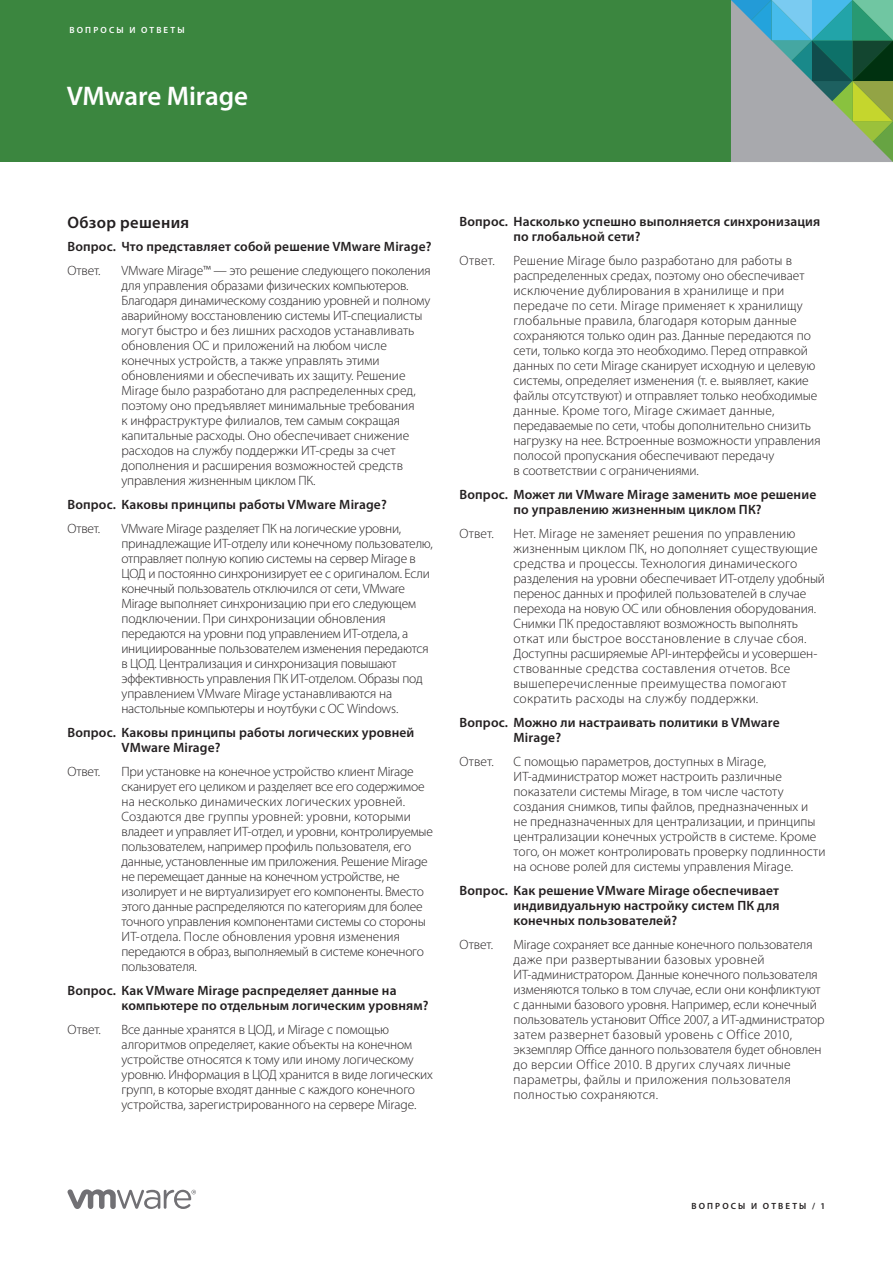
<style>
.page{position:relative;width:893px;height:1263px;background:#fff}
.page>*{position:absolute;margin:0;border:0;box-sizing:border-box;transform-origin:0 0}
._1a_Main_Title{font:600 27px "Myriad Pro";letter-spacing:-.01em;color:#fff}
._4a_Subhead_1{font:600 16.5px "Myriad Pro";letter-spacing:.02em;color:#231f20}
._5a_Body_Answer{font:300 13.5px/15px "Myriad Pro";letter-spacing:-.005em;color:#231f20}
._4b_Subhead_2_Questi{font:600 13.5px/15px "Myriad Pro";letter-spacing:.01em;color:#231f20}
.Folio{font:600 9px "Myriad Pro";letter-spacing:.235em;color:#231f20}
.Document_Type{font:600 9px "Myriad Pro";letter-spacing:.235em;color:#fff}
</style>
<div class="page">
<div style="left:0;top:0;width:893px;height:162px;background:#3b863f"></div>
<svg style="left:731px;top:0;width:162px;height:162px;background:#78a097"></svg>
<svg style="left:68px;top:1189px;width:128px;height:20px"></svg>
<p class="Document_Type" style="left:70px;top:25px;width:117px">ВОПРОСЫ И ОТВЕТЫ</p>
<p class="_1a_Main_Title" style="left:67px;top:78px;width:183px">VMware Mirage</p>
<p class="_4a_Subhead_1" style="left:68px;top:212px;width:123px">Обзор решения</p>
<p class="_4b_Subhead_2_Questi" style="left:68px;top:239px;width:366px">Вопрос. Что представляет собой решение VMware Mirage?</p>
<p class="_5a_Body_Answer" style="left:68px;top:263px;width:35px">Ответ.</p>
<p class="_5a_Body_Answer" style="left:122px;top:263px;width:311px">VMware Mirage™ — это решение следующего поколения для управления образами физических компьютеров.<br>Благодаря динамическому созданию уровней и полному аварийному восстановлению системы ИТ-специалисты могут быстро и без лишних расходов устанавливать обновления ОС и приложений на любом числе конечных устройств, а также управлять этими обновлениями и обеспечивать их защиту. Решение Mirage было разработано для распределенных сред, поэтому оно предъявляет минимальные требования<br>к инфраструктуре филиалов, тем самым сокращая капитальные расходы. Оно обеспечивает снижение расходов на службу поддержки ИТ-среды за счет дополнения и расширения возможностей средств управления жизненным циклом ПК.</p>
<p class="_4b_Subhead_2_Questi" style="left:68px;top:497px;width:321px">Вопрос. Каковы принципы работы VMware Mirage?</p>
<p class="_5a_Body_Answer" style="left:68px;top:521px;width:34px">Ответ.</p>
<p class="_5a_Body_Answer" style="left:122px;top:521px;width:313px">VMware Mirage разделяет ПК на логические уровни, принадлежащие ИТ-отделу или конечному пользователю, отправляет полную копию системы на сервер Mirage в ЦОД и постоянно синхронизирует ее с оригиналом. Если конечный пользователь отключился от сети, VMware Mirage выполняет синхронизацию при его следующем подключении. При синхронизации обновления передаются на уровни под управлением ИТ-отдела, а инициированные пользователем изменения передаются в ЦОД. Централизация и синхронизация повышают эффективность управления ПК ИТ-отделом. Образы под управлением VMware Mirage устанавливаются на настольные компьютеры и ноутбуки с ОС Windows.</p>
<p class="_4b_Subhead_2_Questi" style="left:122px;top:725px;width:294px;text-indent:-54px">Вопрос. Каковы принципы работы логических уровней<br>VMware Mirage?</p>
<p class="_5a_Body_Answer" style="left:68px;top:764px;width:34px">Ответ.</p>
<p class="_5a_Body_Answer" style="left:122px;top:764px;width:313px">При установке на конечное устройство клиент Mirage сканирует его целиком и разделяет все его содержимое на несколько динамических логических уровней.<br>Создаются две группы уровней: уровни, которыми владеет и управляет ИТ-отдел, и уровни, контролируемые пользователем, например профиль пользователя, его данные, установленные им приложения. Решение Mirage не перемещает данные на конечном устройстве, не изолирует и не виртуализирует его компоненты. Вместо этого данные распределяются по категориям для более точного управления компонентами системы со стороны ИТ-отдела. После обновления уровня изменения передаются в образ, выполняемый в системе конечного пользователя.</p>
<p class="_4b_Subhead_2_Questi" style="left:122px;top:983px;width:309px;text-indent:-54px">Вопрос. Как VMware Mirage распределяет данные на компьютере по отдельным логическим уровням?</p>
<p class="_5a_Body_Answer" style="left:68px;top:1022px;width:35px">Ответ.</p>
<p class="_5a_Body_Answer" style="left:122px;top:1022px;width:313px">Все данные хранятся в ЦОД, и Mirage с помощью алгоритмов определяет, какие объекты на конечном устройстве относятся к тому или иному логическому уровню. Информация в ЦОД хранится в виде логических групп, в которые входят данные с каждого конечного устройства, зарегистрированного на сервере Mirage.</p>
<p class="_4b_Subhead_2_Questi" style="left:514px;top:214px;width:308px;text-indent:-54px">Вопрос. Насколько успешно выполняется синхронизация по глобальной сети?</p>
<p class="_5a_Body_Answer" style="left:460px;top:253px;width:37px">Ответ.</p>
<p class="_5a_Body_Answer" style="left:514px;top:253px;width:309px">Решение Mirage было разработано для работы в распределенных средах, поэтому оно обеспечивает исключение дублирования в хранилище и при передаче по сети. Mirage применяет к хранилищу глобальные правила, благодаря которым данные сохраняются только один раз. Данные передаются по сети, только когда это необходимо. Перед отправкой данных по сети Mirage сканирует исходную и целевую системы, определяет изменения (т. е. выявляет, какие файлы отсутствуют) и отправляет только необходимые данные. Кроме того, Mirage сжимает данные, передаваемые по сети, чтобы дополнительно снизить нагрузку на нее. Встроенные возможности управления полосой пропускания обеспечивают передачу<br>в соответствии с ограничениями.</p>
<p class="_4b_Subhead_2_Questi" style="left:460px;top:487px;width:358px;text-align:center">Вопрос. Может ли VMware Mirage заменить мое решение по управлению жизненным циклом ПК?</p>
<p class="_5a_Body_Answer" style="left:460px;top:526px;width:36px">Ответ.</p>
<p class="_5a_Body_Answer" style="left:514px;top:526px;width:313px">Нет. Mirage не заменяет решения по управлению жизненным циклом ПК, но дополняет существующие средства и процессы. Технология динамического разделения на уровни обеспечивает ИТ-отделу удобный перенос данных и профилей пользователей в случае перехода на новую ОС или обновления оборудования.<br>Снимки ПК предоставляют возможность выполнять откат или быстрое восстановление в случае сбоя.<br>Доступны расширяемые API-интерфейсы и усовершен&shy;ствованные средства составления отчетов. Все вышеперечисленные преимущества помогают сократить расходы на службу поддержки.</p>
<p class="_4b_Subhead_2_Questi" style="left:514px;top:715px;width:268px;text-indent:-54px">Вопрос. Можно ли настраивать политики в VMware<br>Mirage?</p>
<p class="_5a_Body_Answer" style="left:460px;top:754px;width:36px">Ответ.</p>
<p class="_5a_Body_Answer" style="left:514px;top:754px;width:313px">С помощью параметров, доступных в Mirage, ИТ-администратор может настроить различные показатели системы Mirage, в том числе частоту создания снимков, типы файлов, предназначенных и<br>не предназначенных для централизации, и принципы централизации конечных устройств в системе. Кроме того, он может контролировать проверку подлинности на основе ролей для системы управления Mirage.</p>
<p class="_4b_Subhead_2_Questi" style="left:514px;top:883px;width:267px;text-align:justify;text-indent:-54px">Вопрос. Как решение VMware Mirage обеспечивает индивидуальную настройку систем ПК для конечных пользователей?</p>
<p class="_5a_Body_Answer" style="left:460px;top:937px;width:35px">Ответ.</p>
<p class="_5a_Body_Answer" style="left:514px;top:937px;width:313px">Mirage сохраняет все данные конечного пользователя даже при развертывании базовых уровней ИТ-администратором. Данные конечного пользователя изменяются только в том случае, если они конфликтуют с данными базового уровня. Например, если конечный пользователь установит Office 2007, а ИТ-администратор затем развернет базовый уровень с Office 2010, экземпляр Office данного пользователя будет обновлен до версии Office 2010. В других случаях личные параметры, файлы и приложения пользователя полностью сохраняются.</p>
<p class="Folio" style="left:691px;top:1200px;width:135px">ВОПРОСЫ И ОТВЕТЫ / 1</p>
</div>
